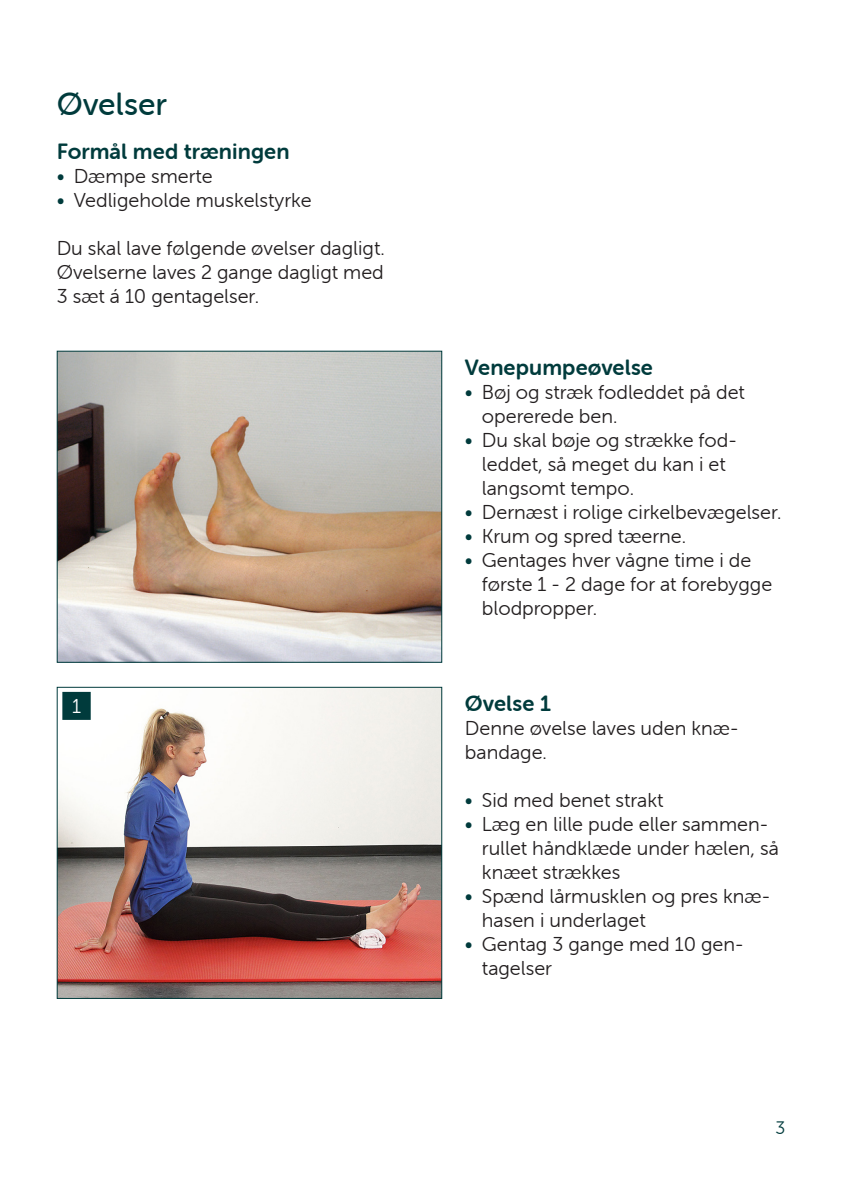
<style>
.page{position:relative;width:842px;height:1191px;background:#fff}
.page>*{position:absolute;margin:0;border:0;box-sizing:border-box;transform-origin:0 0}
.rubrik{font:32px "Museo Sans Rounded 500";color:#003b3c}
.ml_rubrik{font:22px "Museo Sans Rounded 700";letter-spacing:.005em;color:#003b3c}
.brødtekst{font:20px/24px "Museo Sans Rounded 300";color:#231f20}
.nummer{font:20px "Museo Sans Rounded 300";color:#fff}
.t1{font:18px "Museo Sans Rounded 300";color:#003b3c}
.s1{color:#003b3c}
</style>
<div class="page">
<img style="left:59px;top:353px;width:381px;height:308px">
<div style="left:57px;top:351px;width:385px;height:312px;border:1px solid #003b3c"></div>
<img style="left:59px;top:689px;width:381px;height:308px">
<div style="left:57px;top:687px;width:385px;height:312px;border:1px solid #003b3c"></div>
<div style="left:62px;top:692px;width:29px;height:28px;background:#003b3c"></div>
<p class="rubrik" style="left:57px;top:86px;width:112px">Øvelser</p>
<p class="ml_rubrik" style="left:57px;top:139px;width:234px">Formål med træningen</p>
<p class="brødtekst" style="left:57px;top:164px;width:157px"><span class="s1">•</span> Dæmpe smerte</p>
<p class="brødtekst" style="left:57px;top:188px;width:256px"><span class="s1">•</span> Vedligeholde muskelstyrke</p>
<p class="brødtekst" style="left:57px;top:236px;width:330px;text-align:justify">Du skal lave følgende øvelser dagligt.<br>Øvelserne laves 2 gange dagligt med 3 sæt á 10 gentagelser.</p>
<p class="nummer" style="left:72px;top:695px;width:10px">1</p>
<p class="ml_rubrik" style="left:465px;top:355px;width:189px">Venepumpeøvelse</p>
<p class="brødtekst" style="left:482px;top:380px;width:264px;text-indent:-17px"><span class="s1">•</span> Bøj og stræk fodleddet på det opererede ben.</p>
<p class="brødtekst" style="left:482px;top:428px;width:256px;text-indent:-17px"><span class="s1">•</span> Du skal bøje og strække fod&shy;leddet, så meget du kan i et langsomt tempo.</p>
<p class="brødtekst" style="left:465px;top:500px;width:318px"><span class="s1">•</span> Dernæst i rolige cirkelbevægelser.</p>
<p class="brødtekst" style="left:465px;top:524px;width:223px"><span class="s1">•</span> Krum og spred tæerne.</p>
<p class="brødtekst" style="left:482px;top:548px;width:292px;text-indent:-17px"><span class="s1">•</span> Gentages hver vågne time i de første 1 - 2 dage for at forebygge blodpropper.</p>
<p class="ml_rubrik" style="left:465px;top:691px;width:87px">Øvelse 1</p>
<p class="brødtekst" style="left:465px;top:716px;width:275px">Denne øvelse laves uden knæ&shy;bandage.</p>
<p class="brødtekst" style="left:465px;top:788px;width:200px"><span class="s1">•</span> Sid med benet strakt</p>
<p class="brødtekst" style="left:482px;top:812px;width:299px;text-indent:-17px"><span class="s1">•</span> Læg en lille pude eller sammen&shy;rullet håndklæde under hælen, så knæet strækkes</p>
<p class="brødtekst" style="left:482px;top:884px;width:290px;text-indent:-17px"><span class="s1">•</span> Spænd lårmusklen og pres knæ&shy;hasen i underlaget</p>
<p class="brødtekst" style="left:482px;top:932px;width:263px;text-indent:-17px"><span class="s1">•</span> Gentag 3 gange med 10 gen&shy;tagelser</p>
<p class="t1" style="left:775px;top:1118px;width:11px">3</p>
</div>
